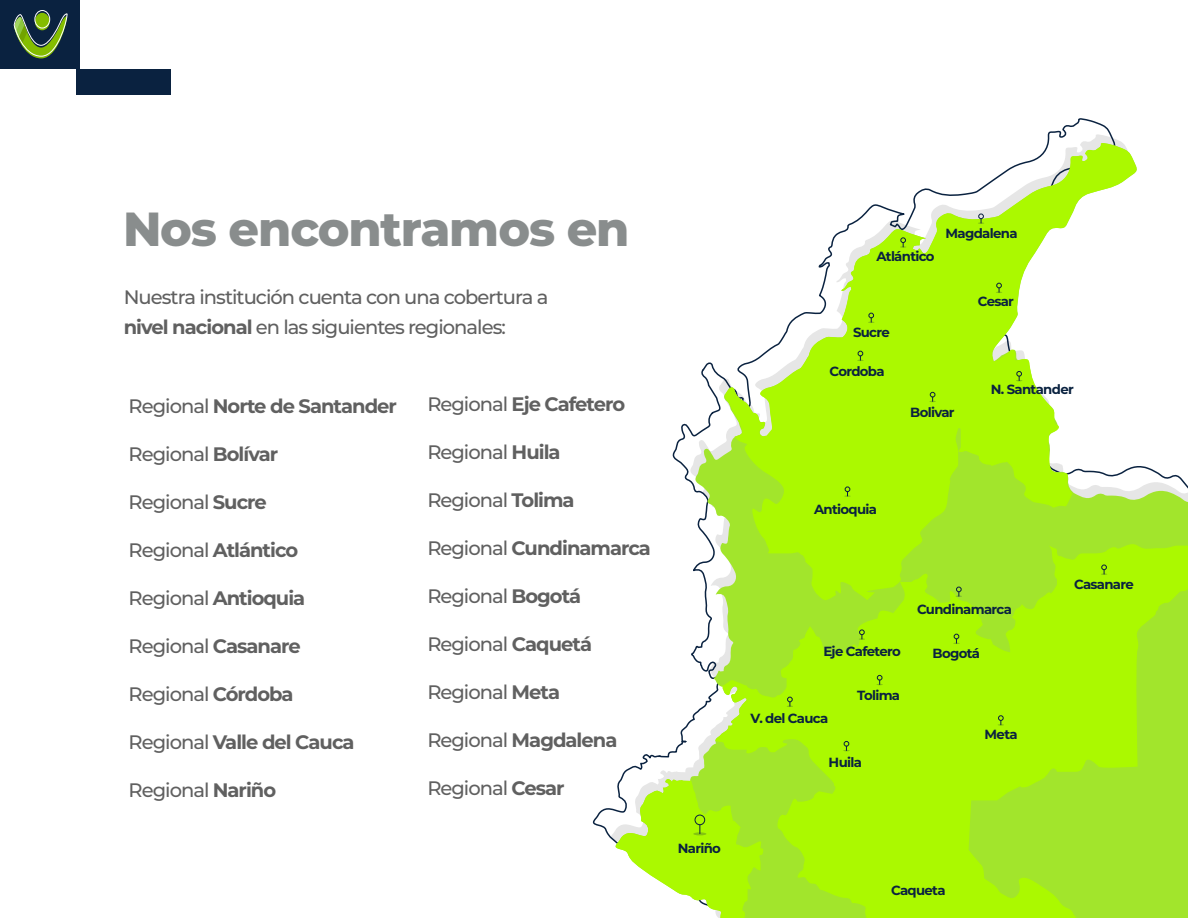
<style>
.page{position:relative;width:1188px;height:918px;background:#fff}
.page>*{position:absolute;margin:0;border:0;box-sizing:border-box;transform-origin:0 0}
.t1{font:800 47.85px "Montserrat";letter-spacing:-.025em;color:#898d8d}
.t2{font:500 19.5px/30px "Montserrat";letter-spacing:-.05em;color:#606060}
.t3{font:700 19.5px "Montserrat";letter-spacing:-.05em;color:#606060}
.t4{font:700 13.2px "Montserrat";letter-spacing:-.05em;color:#0a2240}
.s1{font-weight:700}
.s2{font-weight:500}
</style>
<div class="page">
<div style="left:0;top:0;width:80px;height:69px;background:#0a2240"></div>
<div style="left:76px;top:69px;width:95px;height:25px;background:#0a2240"></div>
<svg style="left:14px;top:13px;width:54px;height:45px"></svg>
<div style="left:35px;top:10px;width:15px;height:18px;border:1px solid #fff;border-radius:50%"></div>
<svg style="left:621px;top:362px;width:567px;height:415px"></svg>
<svg style="left:724px;top:143px;width:413px;height:397px"></svg>
<svg style="left:715px;top:540px;width:473px;height:378px;background:#a8f016"></svg>
<svg style="left:900px;top:238px;width:6px;height:10px"></svg>
<svg style="left:978px;top:214px;width:6px;height:10px"></svg>
<svg style="left:996px;top:283px;width:6px;height:10px"></svg>
<svg style="left:868px;top:313px;width:6px;height:10px"></svg>
<svg style="left:857px;top:351px;width:7px;height:10px"></svg>
<svg style="left:929px;top:392px;width:7px;height:10px"></svg>
<svg style="left:1016px;top:371px;width:6px;height:10px"></svg>
<svg style="left:844px;top:487px;width:7px;height:10px"></svg>
<svg style="left:956px;top:587px;width:6px;height:10px"></svg>
<svg style="left:1101px;top:565px;width:6px;height:10px"></svg>
<svg style="left:859px;top:630px;width:6px;height:10px"></svg>
<svg style="left:953px;top:634px;width:7px;height:10px"></svg>
<svg style="left:787px;top:697px;width:6px;height:10px"></svg>
<svg style="left:876px;top:675px;width:7px;height:10px"></svg>
<svg style="left:998px;top:716px;width:6px;height:10px"></svg>
<svg style="left:843px;top:741px;width:7px;height:10px"></svg>
<svg style="left:614px;top:777px;width:149px;height:141px"></svg>
<h1 class="t1" style="left:123px;top:193px;width:508px">Nos encontramos en</h1>
<p class="t2" style="left:124px;top:281px;width:426px">Nuestra institución cuenta con una cobertura a <span class="s1">nivel nacional</span> en las siguientes regionales:</p>
<p class="t3" style="left:129px;top:392px;width:270px"><span class="s2">Regional</span> Norte de Santander</p>
<p class="t2" style="left:129px;top:438px;width:151px">Regional <span class="s1">Bolívar</span></p>
<p class="t2" style="left:129px;top:487px;width:140px">Regional <span class="s1">Sucre</span></p>
<p class="t3" style="left:129px;top:536px;width:171px"><span class="s2">Regional</span> Atlántico</p>
<p class="t3" style="left:129px;top:584px;width:178px"><span class="s2">Regional</span> Antioquia</p>
<p class="t2" style="left:129px;top:631px;width:174px">Regional <span class="s1">Casanare</span></p>
<p class="t2" style="left:129px;top:679px;width:166px">Regional <span class="s1">Córdoba</span></p>
<p class="t3" style="left:129px;top:728px;width:228px"><span class="s2">Regional</span> Valle del Cauca</p>
<p class="t2" style="left:129px;top:775px;width:149px">Regional <span class="s1">Nariño</span></p>
<p class="t3" style="left:427px;top:390px;width:199px"><span class="s2">Regional</span> Eje Cafetero</p>
<p class="t2" style="left:427px;top:437px;width:135px">Regional <span class="s1">Huila</span></p>
<p class="t2" style="left:427px;top:485px;width:149px">Regional <span class="s1">Tolima</span></p>
<p class="t3" style="left:427px;top:534px;width:225px"><span class="s2">Regional</span> Cundinamarca</p>
<p class="t2" style="left:427px;top:581px;width:155px">Regional <span class="s1">Bogotá</span></p>
<p class="t2" style="left:427px;top:629px;width:166px">Regional <span class="s1">Caquetá</span></p>
<p class="t2" style="left:427px;top:677px;width:134px">Regional <span class="s1">Meta</span></p>
<p class="t3" style="left:427px;top:727px;width:192px"><span class="s2">Regional</span> Magdalena</p>
<p class="t2" style="left:427px;top:773px;width:139px">Regional <span class="s1">Cesar</span></p>
<p class="t4" style="left:678px;top:839px;width:45px">Nariño</p>
<p class="t4" style="left:876px;top:247px;width:60px">Atlántico</p>
<p class="t4" style="left:946px;top:224px;width:73px">Magdalena</p>
<p class="t4" style="left:853px;top:323px;width:38px">Sucre</p>
<p class="t4" style="left:830px;top:362px;width:56px">Cordoba</p>
<p class="t4" style="left:978px;top:291px;width:38px">Cesar</p>
<p class="t4" style="left:991px;top:380px;width:84px">N. Santander</p>
<p class="t4" style="left:814px;top:499px;width:64px">Antioquia</p>
<p class="t4" style="left:910px;top:403px;width:46px">Bolivar</p>
<p class="t4" style="left:917px;top:600px;width:96px">Cundinamarca</p>
<p class="t4" style="left:823px;top:641px;width:79px">Eje Cafetero</p>
<p class="t4" style="left:933px;top:644px;width:49px">Bogotá</p>
<p class="t4" style="left:857px;top:686px;width:44px">Tolima</p>
<p class="t4" style="left:751px;top:709px;width:79px">V. del Cauca</p>
<p class="t4" style="left:829px;top:753px;width:35px">Huila</p>
<p class="t4" style="left:985px;top:725px;width:35px">Meta</p>
<p class="t4" style="left:891px;top:881px;width:56px">Caqueta</p>
<p class="t4" style="left:1074px;top:575px;width:61px">Casanare</p>
</div>
